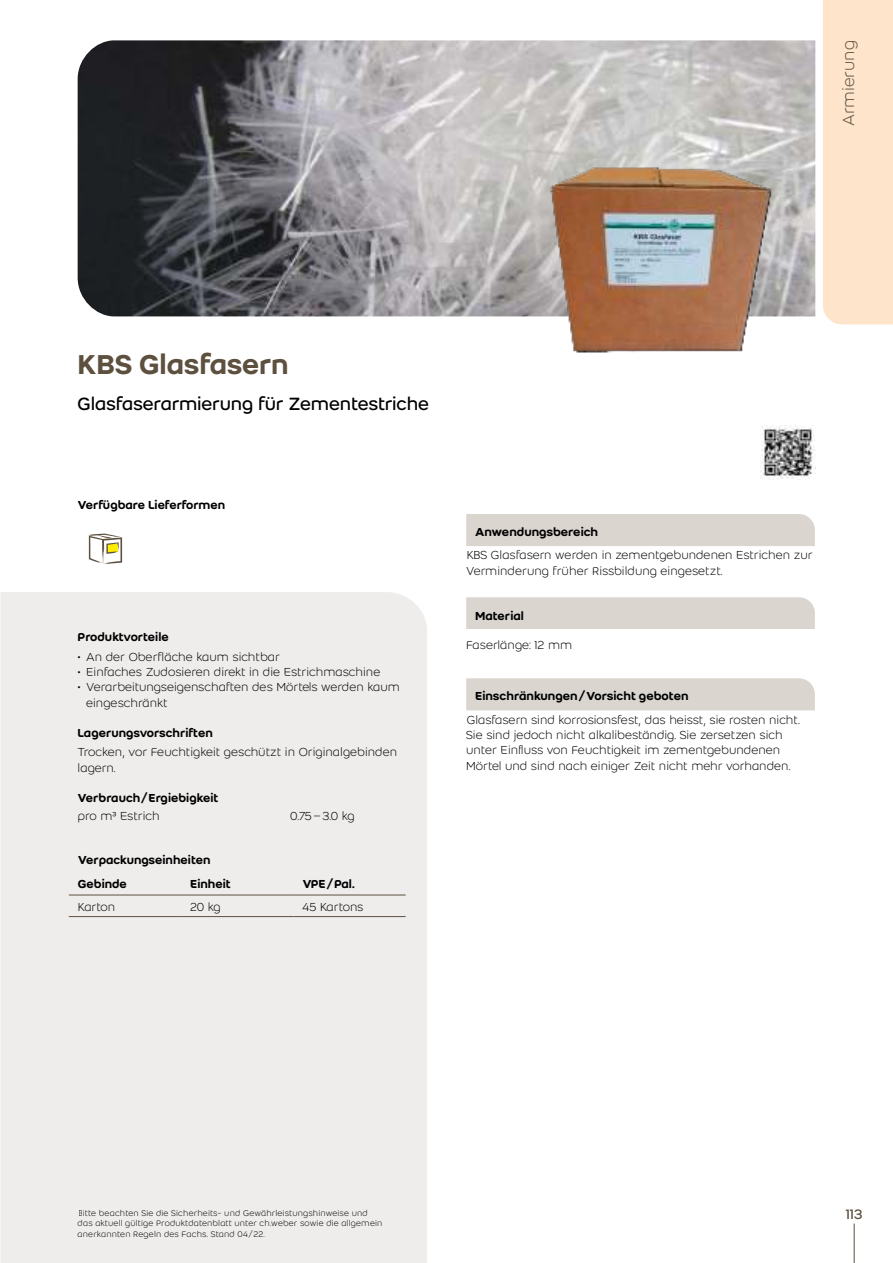
<style>
.page{position:relative;width:893px;height:1263px;background:#fff}
.page>*{position:absolute;margin:0;border:0;box-sizing:border-box;transform-origin:0 0}
.t1{font:500 30px "Weber";letter-spacing:-.005em;color:#5d503f}
.t2{font:19.5px "Weber";letter-spacing:-.015em;color:#000}
.t3{font:300 17.7px "Weber";color:#5d503f}
.t4{font:15px "Weber";color:#5d503f}
.t5{font:300 12.75px/15.3px "Weber";color:#000}
.t6{font:500 12.75px/24px "Weber";color:#000}
.t7{font:300 9px/10.5px "Weber";letter-spacing:.01em;color:#000}
</style>
<div class="page">
<div style="left:0;top:592px;width:427px;height:671px;background:#efedec"></div>
<div style="left:823px;top:0;width:70px;height:324px;background:#fde4cb"></div>
<hr style="left:854px;top:1223px;width:1px;height:40px;background:#5d503f">
<img style="left:78px;top:40px;width:737px;height:276px">
<img style="left:541px;top:158px;width:238px;height:195px">
<svg style="left:88px;top:534px;width:34px;height:30px"></svg>
<div style="left:466px;top:514px;width:349px;height:32px;background:#dad5cf"></div>
<div style="left:466px;top:597px;width:349px;height:32px;background:#dad5cf"></div>
<div style="left:466px;top:678px;width:349px;height:32px;background:#dad5cf"></div>
<img style="left:761px;top:425px;width:54px;height:54px">
<hr style="left:69px;top:895px;width:112px;height:1px;background:#5d503f">
<hr style="left:181px;top:895px;width:112px;height:1px;background:#5d503f">
<hr style="left:293px;top:895px;width:113px;height:1px;background:#5d503f">
<hr style="left:69px;top:916px;width:112px;height:1px;background:#5d503f">
<hr style="left:181px;top:916px;width:112px;height:1px;background:#5d503f">
<hr style="left:293px;top:916px;width:113px;height:1px;background:#5d503f">
<h3 class="t3" style="left:840px;top:126px;width:87px;rotate:-90deg">Armierung</h3>
<h1 class="t1" style="left:78px;top:349px;width:213px">KBS Glasfasern</h1>
<h2 class="t2" style="left:78px;top:395px;width:353px">Glasfaserarmierung für Zementestriche</h2>
<p class="t6" style="left:78px;top:493px;width:149px">Verfügbare Lieferformen</p>
<p class="t6" style="left:78px;top:625px;width:93px">Produktvorteile</p>
<p class="t5" style="left:78px;top:649px;width:204px">• An der Oberfläche kaum sichtbar</p>
<p class="t5" style="left:78px;top:664px;width:304px">• Einfaches Zudosieren direkt in die Estrichmaschine</p>
<p class="t5" style="left:86px;top:680px;width:315px;text-indent:-9px">• Verarbeitungseigenschaften des Mörtels werden kaum eingeschränkt</p>
<p class="t6" style="left:78px;top:721px;width:137px">Lagerungsvorschriften</p>
<p class="t5" style="left:78px;top:745px;width:321px">Trocken, vor Feuchtigkeit geschützt in Originalgebinden lagern.</p>
<p class="t6" style="left:78px;top:786px;width:142px">Verbrauch / Ergiebigkeit</p>
<p class="t5" style="left:78px;top:808px;width:84px">pro m³ Estrich</p>
<p class="t5" style="left:290px;top:808px;width:66px">0.75 – 3.0 kg</p>
<p class="t6" style="left:78px;top:848px;width:134px">Verpackungseinheiten<br>Gebinde</p>
<p class="t6" style="left:190px;top:872px;width:42px">Einheit</p>
<p class="t6" style="left:302px;top:872px;width:54px">VPE / Pal.</p>
<p class="t5" style="left:78px;top:899px;width:39px">Karton</p>
<p class="t5" style="left:190px;top:899px;width:32px">20 kg</p>
<p class="t5" style="left:302px;top:899px;width:63px">45 Kartons</p>
<p class="t6" style="left:475px;top:520px;width:125px">Anwendungsbereich</p>
<p class="t5" style="left:466px;top:548px;width:348px">KBS Glasfasern werden in zementgebundenen Estrichen zur<br>Verminderung früher Rissbildung eingesetzt.</p>
<p class="t6" style="left:475px;top:604px;width:50px">Material</p>
<p class="t5" style="left:466px;top:638px;width:108px">Faserlänge: 12 mm</p>
<p class="t6" style="left:475px;top:684px;width:215px">Einschränkungen / Vorsicht geboten</p>
<p class="t5" style="left:466px;top:712px;width:335px">Glasfasern sind korrosionsfest, das heisst, sie rosten nicht.<br>Sie sind jedoch nicht alkalibeständig. Sie zersetzen sich unter Einfluss von Feuchtigkeit im zementgebundenen Mörtel und sind nach einiger Zeit nicht mehr vorhanden.</p>
<p class="t7" style="left:83px;top:1208px;width:287px">itte beachten Sie die Sicherheits- und Gewährleistungshinweise und</p>
<p class="t4" style="left:846px;top:1207px;width:18px">113</p>
<p class="t7" style="left:78px;top:1218px;width:306px">das aktuell gültige Produktdatenblatt unter ch.weber sowie die allgemein anerkannten Regeln des Fachs. Stand 04 / 22.</p>
</div>
